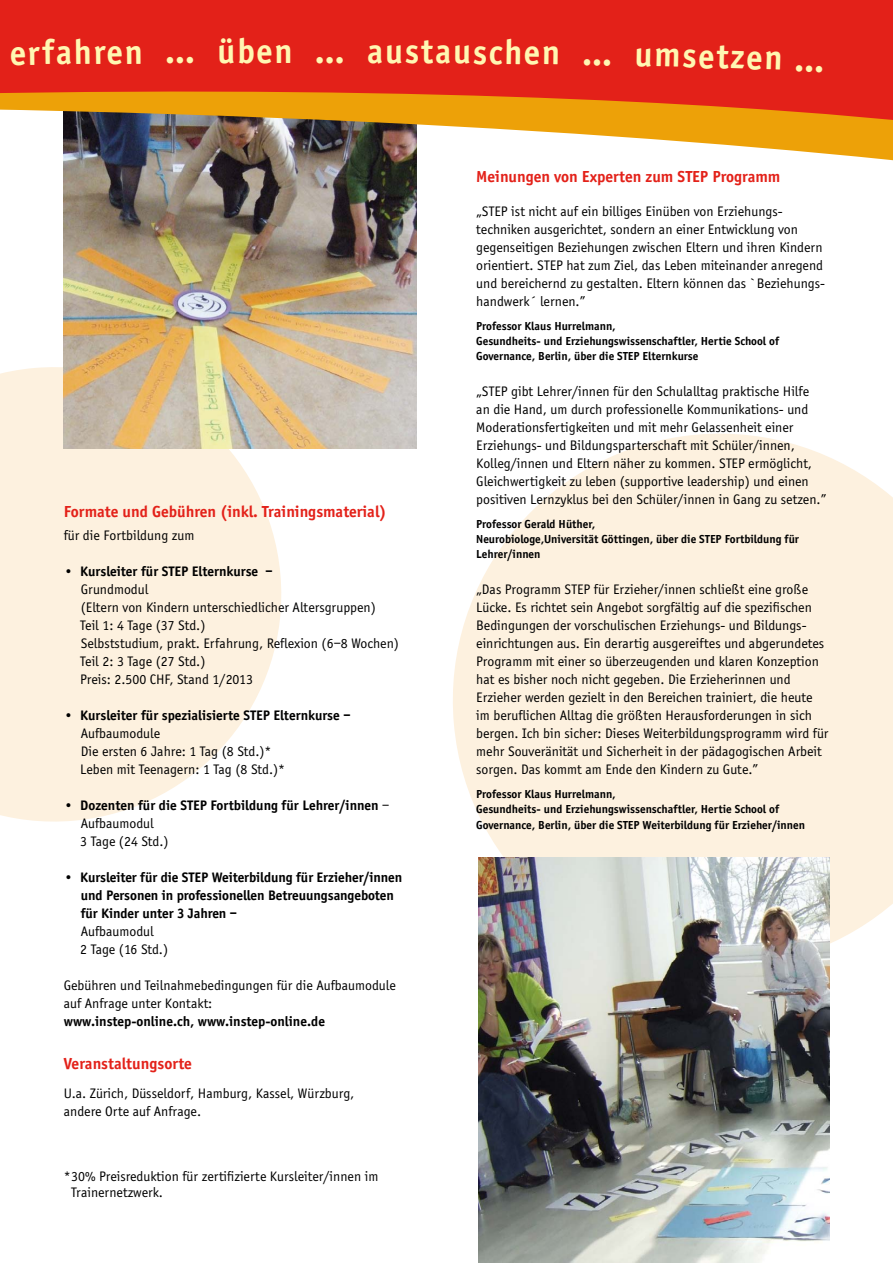
<style>
.page{position:relative;width:893px;height:1263px;background:#fff}
.page>*{position:absolute;margin:0;border:0;box-sizing:border-box;transform-origin:0 0}
.t1{font:700 36px "Officina Sans";letter-spacing:.045em;color:#fff7b2;scale:.96 1}
.t2{font:700 16.5px "Officina Sans";color:#e32119}
.t3{font:14.25px/18px "Officina Sans";color:#000}
.t4{font:700 14.25px/18px "Officina Sans";letter-spacing:-.005em;color:#000}
.t5{font:700 12px/15px "Officina Sans";color:#000}
.s1{font-weight:400}
</style>
<div class="page">
<svg style="left:453px;top:433px;width:440px;height:546px;background:#fdf2e3"></svg>
<svg style="left:0;top:357px;width:281px;height:465px;background:#fdf2e3"></svg>
<img style="left:478px;top:858px;width:351px;height:405px">
<img style="left:64px;top:228px;width:353px;height:221px">
<img style="left:63px;top:139px;width:830px;height:89px">
<svg style="left:0;top:0;width:893px;height:139px;background:#dc431f"></svg>
<h1 class="t1" style="left:9px;top:31px;width:119px;rotate:-1deg">erfahre</h1>
<h1 class="t1" style="left:125px;top:29px;width:342px">n … üben … austa</h1>
<h1 class="t1" style="left:454px;top:29px;width:255px;rotate:1deg">uschen … ums</h1>
<h1 class="t1" style="left:699px;top:34px;width:133px;rotate:2deg">etzen …</h1>
<p class="t2" style="left:64px;top:502px;width:324px">Formate und Gebühren (inkl. Trainingsmaterial)</p>
<p class="t3" style="left:64px;top:526px;width:132px">für die Fortbildung zum</p>
<p class="t4" style="left:64px;top:562px;width:210px">• Kursleiter für STEP Elternkurse –</p>
<p class="t3" style="left:80px;top:580px;width:320px">Grundmodul<br>(Eltern von Kindern unterschiedlicher Altersgruppen)<br>Teil 1: 4 Tage (37 Std.)<br>Selbststudium, prakt. Erfahrung, Reflexion (6–8 Wochen)<br>Teil 2: 3 Tage (27 Std.)<br>Preis: 2.500 CHF, Stand 1/2013</p>
<p class="t4" style="left:64px;top:706px;width:288px">• Kursleiter für spezialisierte STEP Elternkurse –</p>
<p class="t3" style="left:80px;top:724px;width:206px">Aufbaumodule<br>Die ersten 6 Jahre: 1 Tag (8 Std.)*<br>Leben mit Teenagern: 1 Tag (8 Std.)*</p>
<p class="t4" style="left:80px;top:796px;width:311px;text-indent:-17px">• Dozenten für die STEP Fortbildung für Lehrer/innen <span class="s1">–<br>Aufbaumodul<br>3 Tage (24 Std.)</span></p>
<p class="t4" style="left:81px;top:868px;width:323px;text-indent:-17px">• Kursleiter für die STEP Weiterbildung für Erzieher/innen und Personen in professionellen Betreuungsangeboten für Kinder unter 3 Jahren –</p>
<p class="t3" style="left:80px;top:922px;width:89px">Aufbaumodul<br>2 Tage (16 Std.)</p>
<p class="t3" style="left:64px;top:976px;width:334px">Gebühren und Teilnahmebedingungen für die Aufbaumodule auf Anfrage unter Kontakt:</p>
<p class="t4" style="left:64px;top:1012px;width:263px">www.instep-online.ch, www.instep-online.de</p>
<p class="t2" style="left:64px;top:1054px;width:130px">Veranstaltungsorte</p>
<p class="t3" style="left:64px;top:1084px;width:292px">U.a. Zürich, Düsseldorf, Hamburg, Kassel, Würzburg, andere Orte auf Anfrage.</p>
<p class="t3" style="left:71px;top:1168px;width:309px;line-height:16.5px;text-indent:-7px">* 30% Preisreduktion für zertifizierte Kursleiter/innen im<br>Trainernetzwerk.</p>
<p class="t2" style="left:476px;top:167px;width:306px">Meinungen von Experten zum STEP Programm</p>
<p class="t3" style="left:476px;top:202px;width:350px">„STEP ist nicht auf ein billiges Einüben von Erziehungs&shy;techniken ausgerichtet, sondern an einer Entwicklung von gegenseitigen Beziehungen zwischen Eltern und ihren Kindern orientiert. STEP hat zum Ziel, das Leben miteinander anregend und bereichernd zu gestalten. Eltern können das `Beziehungs&shy;handwerk´ lernen.”</p>
<p class="t5" style="left:476px;top:318px;width:304px">Professor Klaus Hurrelmann,<br>Gesundheits- und Erziehungswissenschaftler, Hertie School of<br>Governance, Berlin, über die STEP Elternkurse</p>
<p class="t3" style="left:476px;top:382px;width:352px">„STEP gibt Lehrer/innen für den Schulalltag praktische Hilfe<br>an die Hand, um durch professionelle Kommunikations- und Moderationsfertigkeiten und mit mehr Gelassenheit einer Erziehungs- und Bildungsparterschaft mit Schüler/innen, Kolleg/innen und Eltern näher zu kommen. STEP ermöglicht, Gleichwertigkeit zu leben (supportive leadership) und einen positiven Lernzyklus bei den Schüler/innen in Gang zu setzen.”</p>
<p class="t5" style="left:476px;top:516px;width:324px">Professor Gerald Hüther,<br>Neurobiologe,Universität Göttingen, über die STEP Fortbildung für<br>Lehrer/innen</p>
<p class="t3" style="left:476px;top:580px;width:354px">„Das Programm STEP für Erzieher/innen schließt eine große Lücke. Es richtet sein Angebot sorgfältig auf die spezifischen Bedingungen der vorschulischen Erziehungs- und Bildungs&shy;einrichtungen aus. Ein derartig ausgereiftes und abgerundetes Programm mit einer so überzeugenden und klaren Konzeption hat es bisher noch nicht gegeben. Die Erzieherinnen und Erzieher werden gezielt in den Bereichen trainiert, die heute im beruflichen Alltag die größten Herausforderungen in sich bergen. Ich bin sicher: Dieses Weiterbildungsprogramm wird für mehr Souveränität und Sicherheit in der pädagogischen Arbeit sorgen. Das kommt am Ende den Kindern zu Gute.”</p>
<p class="t5" style="left:476px;top:786px;width:304px">Professor Klaus Hurrelmann,<br>Gesundheits- und Erziehungswissenschaftler, Hertie School of</p>
<p class="t5" style="left:476px;top:817px;width:330px">Governance, Berlin, über die STEP Weiterbildung für Erzieher/innen</p>
</div>
